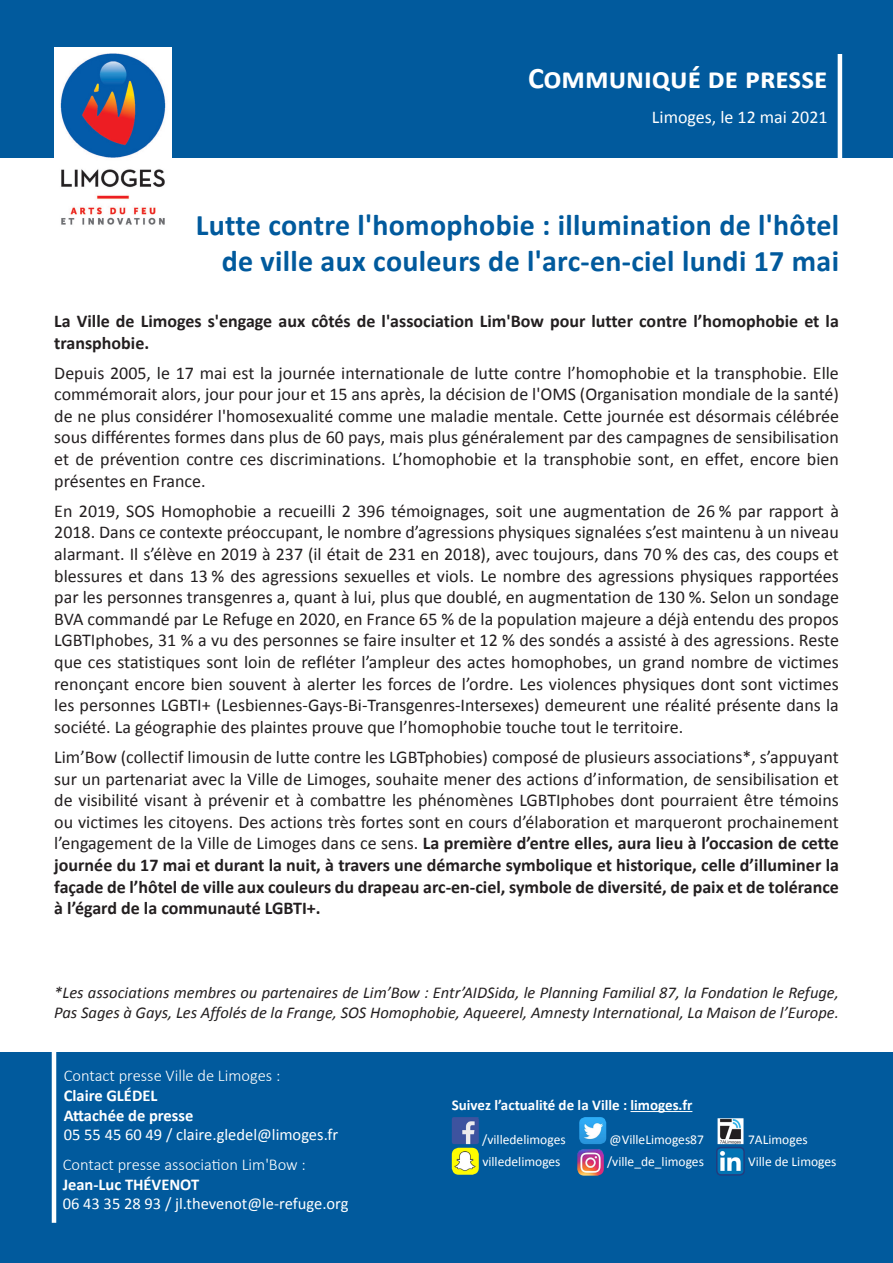
<style>
.page{position:relative;width:893px;height:1263px;background:#fff}
.page>*{position:absolute;margin:0;border:0;box-sizing:border-box;transform-origin:0 0}
.t1{font:700 30px/36px "Calibri";letter-spacing:.01em;color:#015a9d;text-align:right}
.t2{font:700 30px "Calibri";color:#fff}
.t3{font:18px/21.6px "Calibri";color:#231f20;text-align:justify}
.t4{font:700 18px/21.6px "Calibri";color:#231f20}
.t5{font:18px "Calibri";color:#fff}
.t6{font:italic 16.5px/19.8px "Calibri";color:#231f20}
.t7{font:16.5px "Calibri";color:#fff}
.t8{font:300 16.5px "Calibri";color:#fff}
.t9{font:700 16.5px "Calibri";color:#fff}
.t10{font:700 15px "Calibri";color:#fff}
.t11{font:13.5px "Calibri";color:#fff}
.s1{font-weight:700}
</style>
<div class="page">
<div style="left:0;top:0;width:893px;height:157px;background:#015a9d"></div>
<img style="left:54px;top:48px;width:117px;height:177px">
<hr style="left:838px;top:54px;width:4px;height:112px;background:#fff">
<div style="left:0;top:1052px;width:893px;height:211px;background:#015a9d"></div>
<hr style="left:52px;top:1051px;width:4px;height:172px;background:#fff">
<hr style="left:630px;top:1111px;width:62px;height:1px;background:#fff">
<img style="left:452px;top:1117px;width:27px;height:27px">
<img style="left:579px;top:1117px;width:27px;height:27px">
<img style="left:718px;top:1118px;width:25px;height:26px">
<img style="left:719px;top:1150px;width:23px;height:22px">
<div style="left:716px;top:1147px;width:29px;height:28px;border:2px solid #233c7e;border-radius:4px"></div>
<img style="left:577px;top:1149px;width:27px;height:26px">
<img style="left:452px;top:1148px;width:27px;height:27px">
<p class="t2" style="left:528px;top:57px;width:301px">Communiqué de presse</p>
<p class="t5" style="left:652px;top:104px;width:177px">Limoges, le 12 mai 2021</p>
<p class="t1" style="left:196px;top:206px;width:645px">Lutte contre l'homophobie : illumination de l'hôtel de ville aux couleurs de l'arc-en-ciel lundi 17 mai</p>
<p class="t4" style="left:54px;top:310px;width:786px">La Ville de Limoges s'engage aux côtés de l'association Lim'Bow pour lutter contre l’homophobie et la transphobie.</p>
<p class="t3" style="left:54px;top:361px;width:786px">Depuis 2005, le 17 mai est la journée internationale de lutte contre l’homophobie et la transphobie. Elle commémorait alors, jour pour jour et 15 ans après, la décision de l'OMS (Organisation mondiale de la santé) de ne plus considérer l'homosexualité comme une maladie mentale. Cette journée est désormais célébrée sous différentes formes dans plus de 60 pays, mais plus généralement par des campagnes de sensibilisation et de prévention contre ces discriminations. L’homophobie et la transphobie sont, en effet, encore bien présentes en France.</p>
<p class="t3" style="left:54px;top:499px;width:786px">En 2019, SOS Homophobie a recueilli 2 396 témoignages, soit une augmentation de 26 % par rapport à 2018. Dans ce contexte préoccupant, le nombre d’agressions physiques signalées s’est maintenu à un niveau alarmant. Il s’élève en 2019 à 237 (il était de 231 en 2018), avec toujours, dans 70 % des cas, des coups et blessures et dans 13 % des agressions sexuelles et viols. Le nombre des agressions physiques rapportées par les personnes transgenres a, quant à lui, plus que doublé, en augmentation de 130 %. Selon un sondage BVA commandé par Le Refuge en 2020, en France 65 % de la population majeure a déjà entendu des propos LGBTIphobes, 31 % a vu des personnes se faire insulter et 12 % des sondés a assisté à des agressions. Reste que ces statistiques sont loin de refléter l’ampleur des actes homophobes, un grand nombre de victimes renonçant encore bien souvent à alerter les forces de l’ordre. Les violences physiques dont sont victimes les personnes LGBTI+ (Lesbiennes-Gays-Bi-Transgenres-Intersexes) demeurent une réalité présente dans la société. La géographie des plaintes prouve que l’homophobie touche tout le territoire.</p>
<p class="t3" style="left:54px;top:746px;width:786px">Lim’Bow (collectif limousin de lutte contre les LGBTphobies) composé de plusieurs associations*, s’appuyant sur un partenariat avec la Ville de Limoges, souhaite mener des actions d’information, de sensibilisation et de visibilité visant à prévenir et à combattre les phénomènes LGBTIphobes dont pourraient être témoins ou victimes les citoyens. Des actions très fortes sont en cours d’élaboration et marqueront prochainement l’engagement de la Ville de Limoges dans ce sens. <span class="s1">La première d’entre elles, aura lieu à l’occasion de cette journée du 17 mai et durant la nuit, à travers une démarche symbolique et historique, celle d’illuminer la façade de l’hôtel de ville aux couleurs du drapeau arc-en-ciel, symbole de diversité, de paix et de tolérance à l’égard de la communauté LGBTI+.</span></p>
<p class="t6" style="left:54px;top:982px;width:786px">*Les associations membres ou partenaires de Lim’Bow : Entr’AIDSida, le Planning Familial 87, la Fondation le Refuge,<br>Pas Sages à Gays, Les Affolés de la Frange, SOS Homophobie, Aqueerel, Amnesty International, La Maison de l’Europe.</p>
<p class="t8" style="left:64px;top:1065px;width:218px">Contact presse Ville de Limoges :</p>
<p class="t9" style="left:64px;top:1083px;width:95px">Claire GLÉDEL</p>
<p class="t9" style="left:64px;top:1103px;width:131px">Attachée de presse</p>
<p class="t7" style="left:64px;top:1123px;width:276px">05 55 45 60 49 / claire.gledel@limoges.fr</p>
<p class="t8" style="left:63px;top:1154px;width:245px">Contact presse association Lim'Bow :</p>
<p class="t9" style="left:63px;top:1172px;width:138px">Jean-Luc THÉVENOT</p>
<p class="t7" style="left:63px;top:1192px;width:287px">06 43 35 28 93 / jl.thevenot@le-refuge.org</p>
<p class="t10" style="left:452px;top:1094px;width:242px">Suivez l’actualité de la Ville : limoges.fr</p>
<p class="t11" style="left:482px;top:1130px;width:85px">/villedelimoges</p>
<p class="t11" style="left:610px;top:1130px;width:96px">@VilleLimoges87</p>
<p class="t11" style="left:748px;top:1130px;width:61px">7ALimoges</p>
<p class="t11" style="left:482px;top:1152px;width:80px">villedelimoges</p>
<p class="t11" style="left:607px;top:1152px;width:98px">/ville_de_limoges</p>
<p class="t11" style="left:748px;top:1152px;width:90px">Ville de Limoges</p>
</div>
